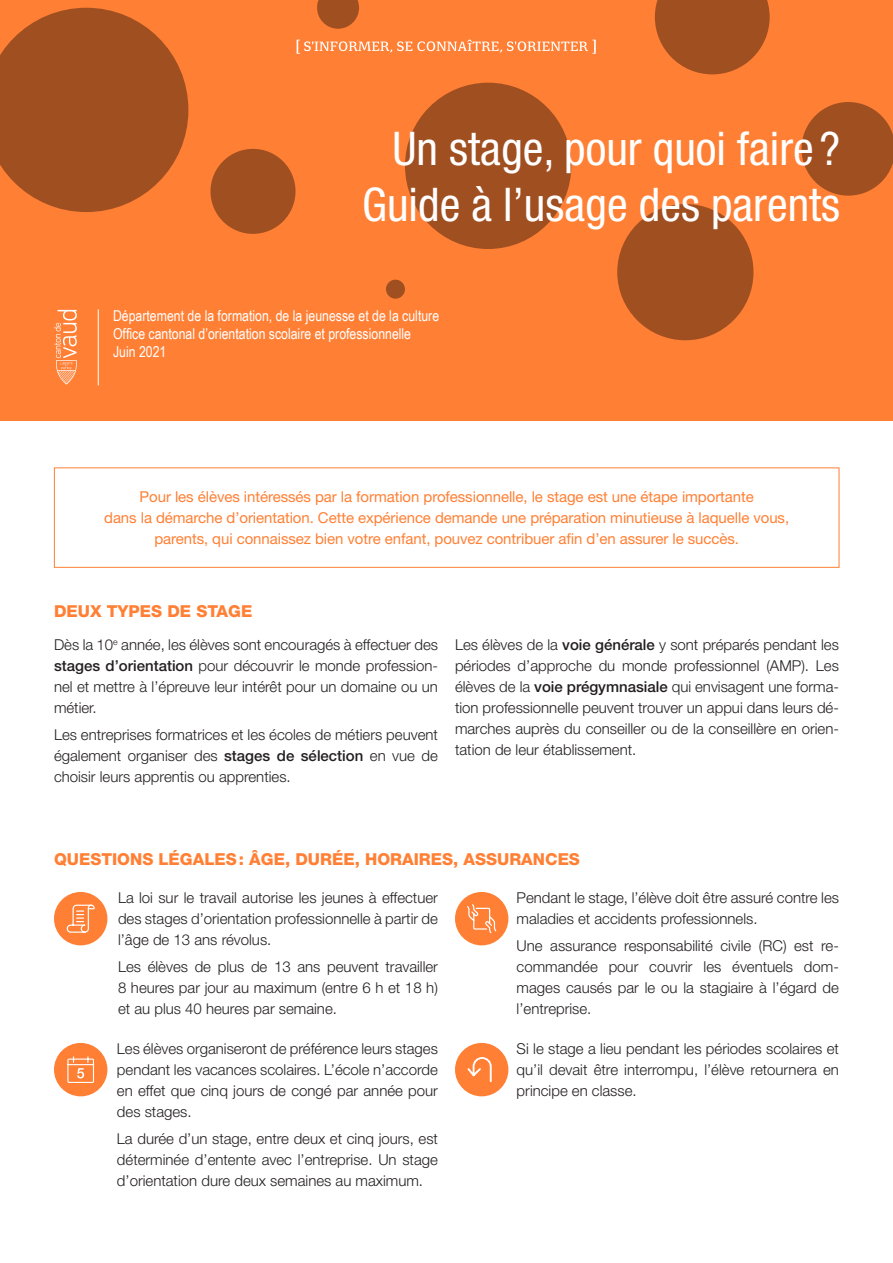
<style>
.page{position:relative;width:893px;height:1263px;background:#fff}
.page>*{position:absolute;margin:0;border:0;box-sizing:border-box;transform-origin:0 0}
.t1{font:condensed 46.5px "Helvetica Neue LT Pro";color:#fff}
.titre_2{font:800 16.5px "Helvetica Neue LT Pro";color:#ff8035}
.t2{font:300 15px/21px "Helvetica Neue LT Pro";color:#231f20;text-align:justify}
.t3{font:15px/21px "Helvetica Neue LT Pro";letter-spacing:-.005em;color:#ff8035;text-align:center}
.Infos_VD{font:15px "Arial Narrow";color:#fff}
.s1{font-weight:500}
</style>
<div class="page">
<div style="left:0;top:0;width:893px;height:421px;background:#ff8035"></div>
<svg style="left:0;top:8px;width:188px;height:204px"></svg>
<div style="left:210px;top:149px;width:86px;height:85px;background:#a04f20;border-radius:50%"></div>
<div style="left:405px;top:83px;width:166px;height:166px;background:#a04f20;border-radius:50%"></div>
<div style="left:617px;top:204px;width:136px;height:136px;background:#a04f20;border-radius:50%"></div>
<svg style="left:655px;top:0;width:115px;height:74px"></svg>
<svg style="left:801px;top:102px;width:92px;height:94px"></svg>
<div style="left:386px;top:280px;width:19px;height:19px;background:#a04f20;border-radius:50%"></div>
<svg style="left:317px;top:0;width:42px;height:29px"></svg>
<div style="left:54px;top:467px;width:785px;height:101px;border:1px solid #ff8035"></div>
<svg style="left:54px;top:310px;width:23px;height:74px"></svg>
<hr style="left:98px;top:309px;width:1px;height:76px;background:#fff">
<svg style="left:297px;top:40px;width:299px;height:14px"></svg>
<div style="left:54px;top:892px;width:53px;height:53px;background:#ff8035;border-radius:50%"></div>
<svg style="left:66px;top:904px;width:29px;height:29px"></svg>
<div style="left:455px;top:892px;width:53px;height:53px;background:#ff8035;border-radius:50%"></div>
<svg style="left:467px;top:904px;width:30px;height:30px"></svg>
<div style="left:455px;top:1043px;width:53px;height:53px;background:#ff8035;border-radius:50%"></div>
<svg style="left:467px;top:1057px;width:25px;height:26px"></svg>
<div style="left:54px;top:1043px;width:53px;height:53px;background:#ff8035;border-radius:50%"></div>
<svg style="left:67px;top:1056px;width:27px;height:27px"></svg>
<p class="t1" style="left:392px;top:121px;width:449px">Un stage, pour quoi faire ?</p>
<p class="t1" style="left:362px;top:177px;width:480px">Guide à l’usage des parents</p>
<p class="Infos_VD" style="left:113px;top:305px;width:328px">Département de la formation, de la jeunesse et de la culture</p>
<p class="Infos_VD" style="left:113px;top:323px;width:300px">Office cantonal d’orientation scolaire et professionnelle</p>
<p class="Infos_VD" style="left:113px;top:341px;width:55px">Juin 2021</p>
<p class="t3" style="left:104px;top:486px;width:686px">Pour les élèves intéressés par la formation professionnelle, le stage est une étape importante<br>dans la démarche d’orientation. Cette expérience demande une préparation minutieuse à laquelle vous, parents, qui connaissez bien votre enfant, pouvez contribuer afin d’en assurer le succès.</p>
<p class="titre_2" style="left:54px;top:601px;width:200px">DEUX TYPES DE STAGE</p>
<p class="t2" style="left:54px;top:634px;width:385px">Dès la 10<sup>e</sup> année, les élèves sont encouragés à effectuer des <span class="s1">stages d’orientation</span> pour découvrir le monde profession&shy;nel et mettre à l’épreuve leur intérêt pour un domaine ou un métier.</p>
<p class="t2" style="left:54px;top:724px;width:385px">Les entreprises formatrices et les écoles de métiers peuvent également organiser des <span class="s1">stages de sélection</span> en vue de choisir leurs apprentis ou apprenties.</p>
<p class="t2" style="left:455px;top:633px;width:385px">Les élèves de la <span class="s1">voie générale</span> y sont préparés pendant les périodes d’approche du monde professionnel (AMP). Les élèves de la <span class="s1">voie prégymnasiale</span> qui envisagent une forma&shy;tion professionnelle peuvent trouver un appui dans leurs dé&shy;marches auprès du conseiller ou de la conseillère en orien&shy;tation de leur établissement.</p>
<p class="titre_2" style="left:54px;top:850px;width:527px">QUESTIONS LÉGALES: ÂGE, DURÉE, HORAIRES, ASSURANCES</p>
<p class="t2" style="left:118px;top:886px;width:321px">La loi sur le travail autorise les jeunes à effectuer des stages d’orientation professionnelle à partir de l’âge de 13 ans révolus.</p>
<p class="t2" style="left:118px;top:955px;width:321px">Les élèves de plus de 13 ans peuvent travailler 8 heures par jour au maximum (entre 6 h et 18 h) et au plus 40 heures par semaine.</p>
<p class="t2" style="left:117px;top:1037px;width:323px">Les élèves organiseront de préférence leurs stages pendant les vacances scolaires. L’école n’accorde en effet que cinq jours de congé par année pour des stages.</p>
<p class="t2" style="left:117px;top:1127px;width:323px">La durée d’un stage, entre deux et cinq jours, est déterminée d’entente avec l’entreprise. Un stage d’orientation dure deux semaines au maximum.</p>
<p class="t2" style="left:517px;top:886px;width:324px">Pendant le stage, l’élève doit être assuré contre les maladies et accidents professionnels.</p>
<p class="t2" style="left:517px;top:934px;width:324px">Une assurance responsabilité civile (RC) est re&shy;commandée pour couvrir les éventuels dom&shy;mages causés par le ou la stagiaire à l’égard de l’entreprise.</p>
<p class="t2" style="left:517px;top:1037px;width:324px">Si le stage a lieu pendant les périodes scolaires et qu’il devait être interrompu, l’élève retournera en principe en classe.</p>
</div>
